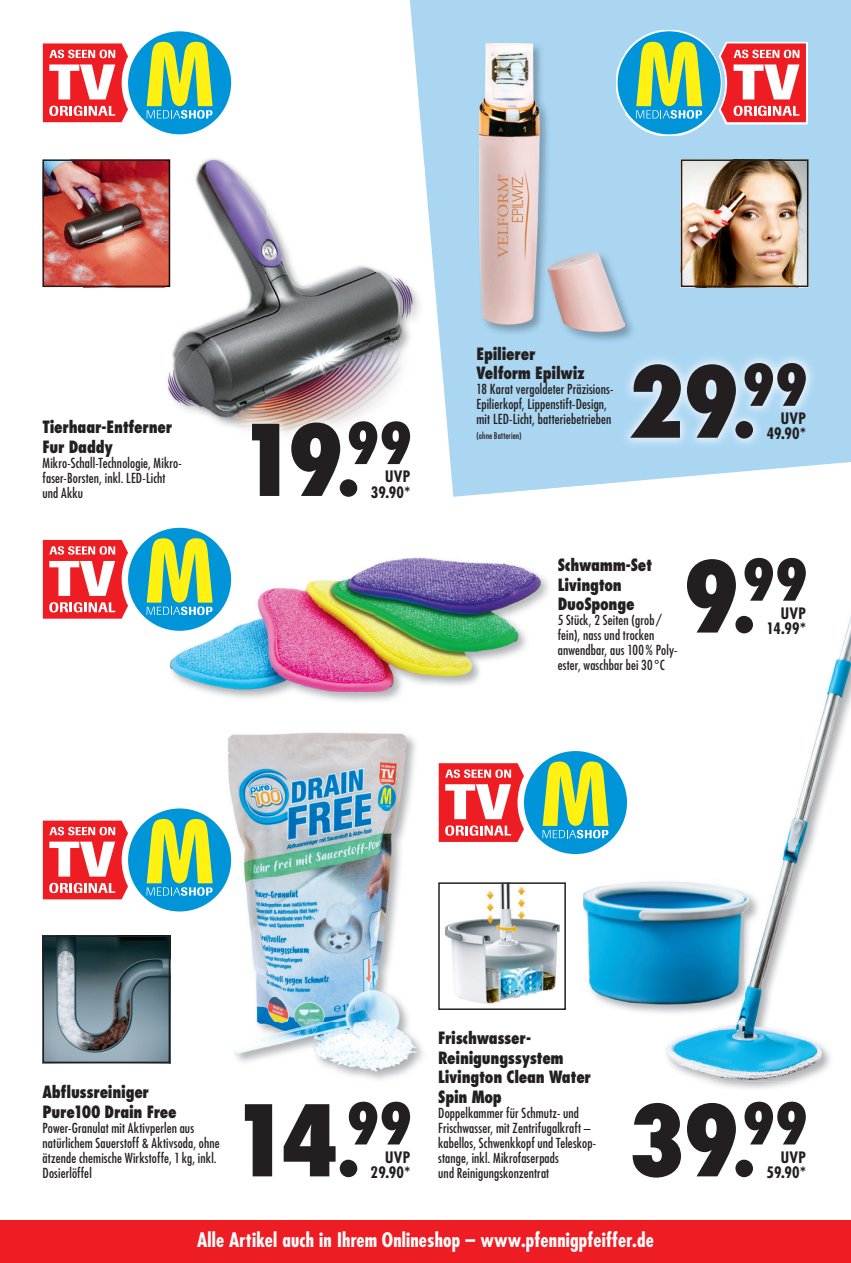
<style>
.page{position:relative;width:851px;height:1263px;background:#fff}
.page>*{position:absolute;margin:0;border:0;box-sizing:border-box;transform-origin:0 0}
.t1{font:800 condensed 95.7px "Futura LT Pro";letter-spacing:-.06em;color:#231f20}
.t2{font:800 condensed 55.8px "Futura LT Pro";color:#231f20}
.t3{font:700 condensed 19.5px "Futura LT Pro";letter-spacing:.01em;color:#fff}
.t4{font:800 condensed 16.5px/19.5px "Futura LT Pro";letter-spacing:-.015em;color:#231f20;scale:.95 1}
.t5{font:700 condensed 15.3px/15.3px "Futura LT Pro";letter-spacing:.02em;color:#231f20;text-align:right}
.t6{font:500 condensed 13.5px/15px "Futura LT Pro";letter-spacing:.01em;color:#231f20}
.t7{font:500 condensed 9px "Futura LT Pro";letter-spacing:.01em;color:#231f20}
.s1{font-size:76.5px}
.s2{font-size:95.7px}
</style>
<div class="page">
<div style="left:0;top:1220px;width:850px;height:43px;background:#ee1d23"></div>
<svg style="left:410px;top:0;width:440px;height:497px;background:#b1d9f2"></svg>
<img style="left:43px;top:159px;width:122px;height:128px">
<img style="left:416px;top:158px;width:8px;height:284px">
<img style="left:165px;top:159px;width:2px;height:128px">
<img style="left:167px;top:158px;width:249px;height:252px">
<img style="left:266px;top:159px;width:146px;height:251px">
<img style="left:168px;top:159px;width:98px;height:269px">
<img style="left:797px;top:620px;width:53px;height:461px">
<img style="left:744px;top:810px;width:53px;height:271px">
<img style="left:583px;top:881px;width:161px;height:200px">
<img style="left:445px;top:885px;width:114px;height:118px">
<div style="left:438px;top:882px;width:128px;height:128px;border:2px solid #231f20"></div>
<img style="left:477px;top:41px;width:74px;height:295px">
<img style="left:478px;top:43px;width:68px;height:187px">
<img style="left:478px;top:230px;width:61px;height:94px">
<img style="left:545px;top:250px;width:91px;height:94px">
<svg style="left:545px;top:333px;width:6px;height:3px"></svg>
<img style="left:539px;top:51px;width:85px;height:282px">
<img style="left:539px;top:51px;width:7px;height:273px">
<img style="left:545px;top:250px;width:6px;height:83px">
<img style="left:545px;top:250px;width:1px;height:74px">
<img style="left:683px;top:162px;width:122px;height:122px">
<div style="left:680px;top:159px;width:128px;height:128px;border:2px solid #231f20"></div>
<img style="left:222px;top:558px;width:257px;height:134px">
<img style="left:170px;top:635px;width:52px;height:57px">
<img style="left:338px;top:1043px;width:85px;height:37px">
<img style="left:228px;top:732px;width:191px;height:339px">
<img style="left:46px;top:938px;width:121px;height:122px">
<div style="left:43px;top:935px;width:127px;height:128px;border:2px solid #231f20"></div>
<img style="left:168px;top:401px;width:31px;height:27px">
<img style="left:479px;top:481px;width:270px;height:198px">
<img style="left:479px;top:481px;width:154px;height:13px">
<img style="left:581px;top:569px;width:95px;height:110px">
<img style="left:583px;top:571px;width:166px;height:108px">
<img style="left:676px;top:547px;width:140px;height:97px">
<img style="left:619px;top:352px;width:197px;height:97px">
<img style="left:410px;top:410px;width:11px;height:87px">
<img style="left:247px;top:410px;width:169px;height:24px">
<img style="left:241px;top:410px;width:171px;height:20px">
<img style="left:42px;top:31px;width:190px;height:104px">
<div style="left:128px;top:31px;width:103px;height:103px;background:#0095d9;border-radius:50%"></div>
<svg style="left:147px;top:42px;width:65px;height:77px"></svg>
<svg style="left:43px;top:43px;width:85px;height:79px"></svg>
<img style="left:137px;top:527px;width:89px;height:29px">
<img style="left:137px;top:609px;width:30px;height:21px">
<img style="left:170px;top:558px;width:63px;height:74px">
<div style="left:128px;top:528px;width:103px;height:103px;background:#0095d9;border-radius:50%"></div>
<svg style="left:147px;top:538px;width:65px;height:77px"></svg>
<svg style="left:43px;top:540px;width:85px;height:79px"></svg>
<img style="left:42px;top:807px;width:191px;height:106px">
<div style="left:128px;top:808px;width:103px;height:103px;background:#0095d9;border-radius:50%"></div>
<svg style="left:147px;top:819px;width:65px;height:77px"></svg>
<svg style="left:43px;top:821px;width:85px;height:78px"></svg>
<img style="left:524px;top:751px;width:103px;height:104px">
<div style="left:524px;top:751px;width:103px;height:103px;background:#0095d9;border-radius:50%"></div>
<svg style="left:542px;top:761px;width:66px;height:77px"></svg>
<svg style="left:438px;top:763px;width:86px;height:79px"></svg>
<img style="left:616px;top:30px;width:191px;height:106px">
<img style="left:616px;top:51px;width:8px;height:85px">
<div style="left:617px;top:31px;width:103px;height:103px;background:#0095d9;border-radius:50%"></div>
<svg style="left:636px;top:42px;width:66px;height:77px"></svg>
<svg style="left:720px;top:43px;width:85px;height:79px"></svg>
<p class="t4" style="left:43px;top:418px;width:138px">Tierhaar-Entferner<br>Fur Daddy</p>
<p class="t6" style="left:43px;top:455px;width:141px">Mikro-Schall-Technologie, Mikro&shy;faser-Borsten, inkl. LED-Licht und Akku</p>
<h1 class="t1" style="left:238px;top:400px;width:176px">19<span class="s1">.</span><sup>99</sup></h1>
<p class="t5" style="left:371px;top:469px;width:41px">UVP<br>39.90*</p>
<p class="t4" style="left:476px;top:344px;width:115px">Epilierer<br>Velform Epilwiz</p>
<p class="t6" style="left:476px;top:381px;width:138px">18 Karat vergoldeter Präzisions-<br>Epilierkopf, Lippenstift-Design, mit LED-Licht, batteriebetrieben</p>
<p class="t7" style="left:476px;top:430px;width:47px">(ohne Batterien)</p>
<h1 class="t1" style="left:626px;top:342px;width:183px">29<span class="s1">.</span><sup>99</sup></h1>
<p class="t5" style="left:766px;top:411px;width:41px">UVP<br>49.90*</p>
<p class="t4" style="left:557px;top:556px;width:101px">Schwamm-Set<br>Livington<br>DuoSponge</p>
<p class="t6" style="left:557px;top:613px;width:121px">5 Stück, 2 Seiten (grob / fein), nass und trocken anwendbar, aus 100 % Poly&shy;ester, waschbar bei 30 °C</p>
<h2 class="t2" style="left:682px;top:545px;width:127px"><span class="s2">9</span><span class="s1">.</span>99</h2>
<p class="t5" style="left:766px;top:606px;width:41px">UVP<br>14.99*</p>
<p class="t4" style="left:43px;top:1083px;width:143px">Abflussreiniger<br>Pure100 Drain Free</p>
<p class="t6" style="left:43px;top:1120px;width:179px">Power-Granulat mit Aktivperlen aus natürlichem Sauerstoff &amp; Aktivsoda, ohne ätzende chemische Wirkstoffe, 1 kg, inkl.<br>Dosierlöffel</p>
<h1 class="t1" style="left:231px;top:1080px;width:183px">14<span class="s1">.</span><sup>99</sup></h1>
<p class="t5" style="left:370px;top:1149px;width:41px">UVP<br>29.90*</p>
<p class="t4" style="left:438px;top:1029px;width:162px">Frischwasser-<br>Reinigungssystem<br>Livington Clean Water<br>Spin Mop</p>
<p class="t6" style="left:438px;top:1105px;width:159px">Doppelkammer für Schmutz- und Frischwasser, mit Zentrifugalkraft – kabellos, Schwenkkopf und Teleskop&shy;stange, inkl. Mikrofaserpads<br>und Reinigungskonzentrat</p>
<h1 class="t1" style="left:627px;top:1080px;width:182px">39<span class="s1">.</span><sup>99</sup></h1>
<p class="t5" style="left:766px;top:1149px;width:41px">UVP<br>59.90*</p>
<h3 class="t3" style="left:197px;top:1226px;width:458px">Alle Artikel auch in Ihrem Onlineshop – www.pfennigpfeiffer.de</h3>
</div>
